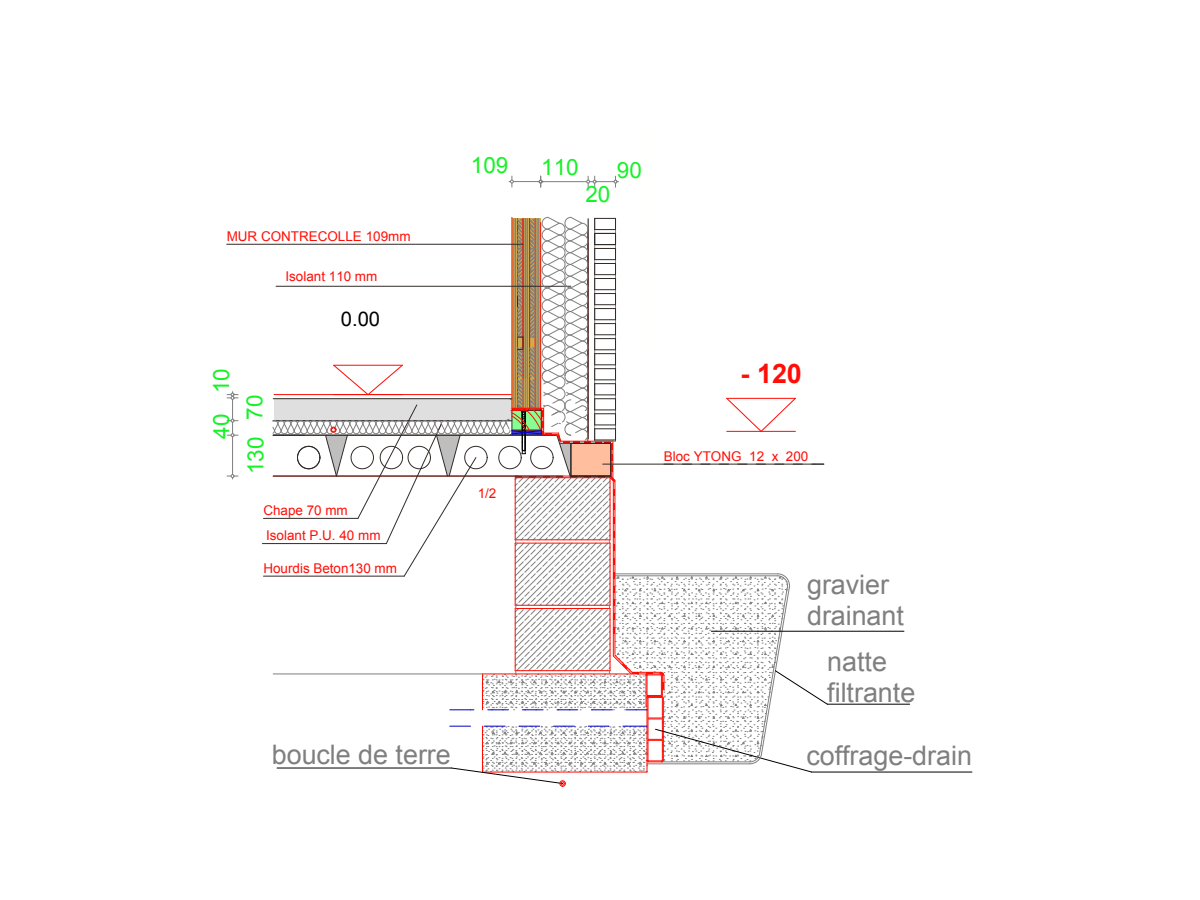
<style>
.page{position:relative;width:1200px;height:900px;background:#fff}
.page>*{position:absolute;margin:0;border:0;box-sizing:border-box;transform-origin:0 0}
.t1{font:26.85px/30.9px "Arial";color:#7f7f7f}
.t2{font:700 26.85px "Arial";color:#ff0e07}
.t3{font:22.5px/33.2px "Arial";color:#15f226}
.t4{font:20.25px "Arial";color:#000}
.t5{font:13.5px/25.2px "Arial";color:#ff0e07}
</style>
<div class="page">
<hr style="left:812px;top:772px;width:160px;height:1px;background:#000">
<hr style="left:827px;top:704px;width:83px;height:1px;background:#000">
<hr style="left:711px;top:631px;width:193px;height:1px;background:#000">
<hr style="left:227px;top:244px;width:296px;height:1px;background:#312b28">
<hr style="left:263px;top:518px;width:95px;height:1px;background:#312b28">
<hr style="left:262px;top:543px;width:124px;height:1px;background:#312b28">
<hr style="left:263px;top:576px;width:141px;height:1px;background:#312b28">
<svg style="left:272px;top:217px;width:556px;height:569px"></svg>
<hr style="left:542px;top:181px;width:45px;height:1px;background:#7f7f7f">
<svg style="left:509px;top:176px;width:35px;height:11px"></svg>
<svg style="left:587px;top:176px;width:31px;height:11px"></svg>
<hr style="left:232px;top:437px;width:1px;height:38px;background:#7f7f7f">
<svg style="left:227px;top:475px;width:11px;height:4px"></svg>
<svg style="left:227px;top:392px;width:11px;height:45px"></svg>
<div style="left:653px;top:114px;width:504px;height:246px;background:#fff"></div>
<p class="t5" style="left:227px;top:224px;width:185px">MUR CONTRECOLLE 109mm</p>
<p class="t5" style="left:286px;top:264px;width:93px">Isolant 110 mm</p>
<h2 class="t3" style="left:205px;top:393px;width:26px;rotate:-90deg">10</h2>
<h2 class="t3" style="left:205px;top:420px;width:26px;text-indent:-19px;rotate:-90deg">40<br>70</h2>
<h2 class="t3" style="left:239px;top:474px;width:39px;rotate:-90deg">130</h2>
<h3 class="t4" style="left:341px;top:306px;width:41px">0.00</h3>
<p class="t5" style="left:263px;top:498px;width:119px">Chape 70 mm<br>Isolant P.U. 40 mm</p>
<p class="t5" style="left:263px;top:556px;width:135px">Hourdis Beton130 mm</p>
<h2 class="t3" style="left:471px;top:149px;width:39px">109</h2>
<h2 class="t3" style="left:541px;top:151px;width:39px">110</h2>
<h2 class="t3" style="left:585px;top:178px;width:26px">20</h2>
<h2 class="t3" style="left:617px;top:154px;width:26px">90</h2>
<p class="t5" style="left:478px;top:481px;width:20px">1/2</p>
<h1 class="t1" style="left:272px;top:740px;width:180px">boucle de terre</h1>
<h1 class="t2" style="left:741px;top:356px;width:63px">- 120</h1>
<p class="t5" style="left:664px;top:444px;width:146px">Bloc YTONG 12 x 200</p>
<h1 class="t1" style="left:807px;top:569px;width:98px">gravier drainant</h1>
<h1 class="t1" style="left:827px;top:647px;width:90px">natte filtrante</h1>
<h1 class="t1" style="left:806px;top:741px;width:167px">coffrage-drain</h1>
</div>
